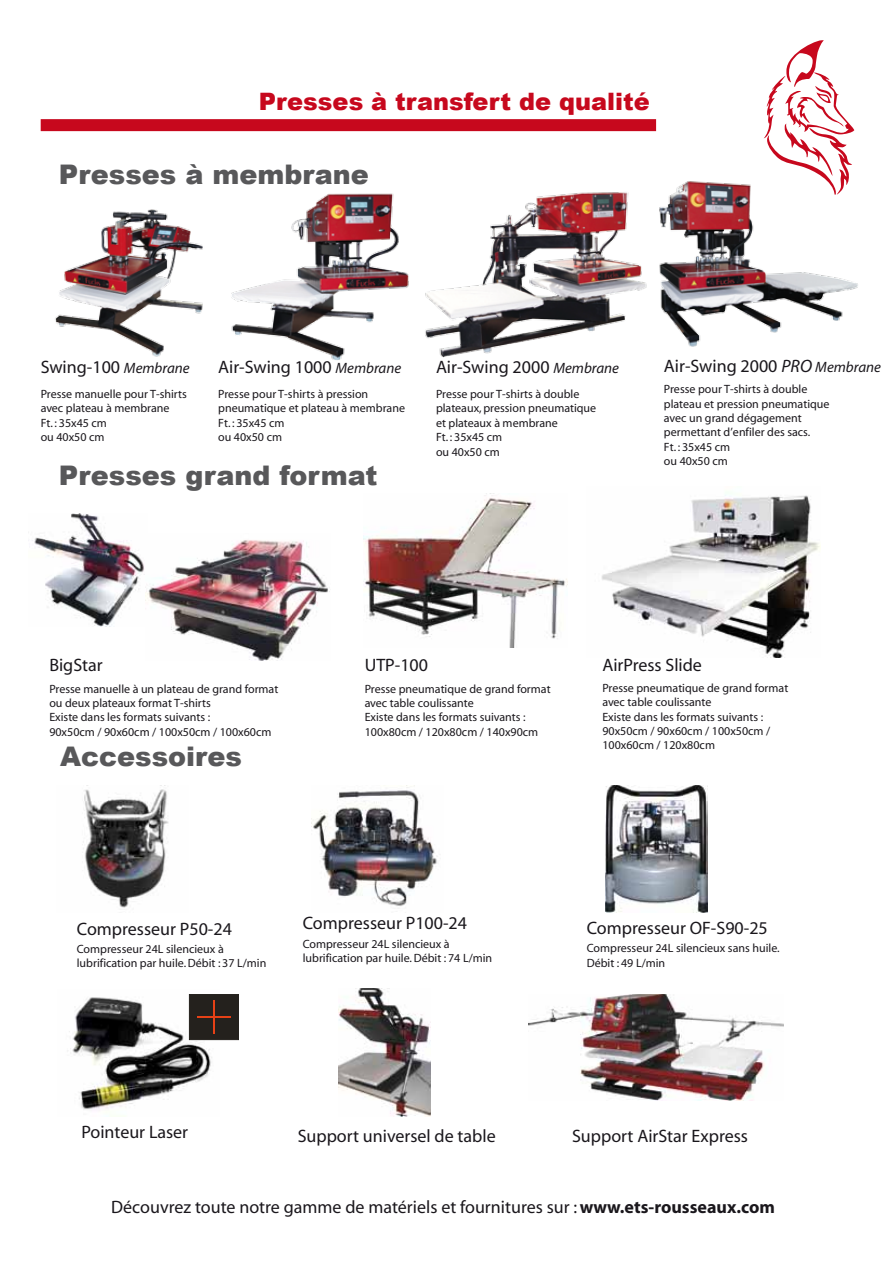
<style>
.page{position:relative;width:893px;height:1263px;background:#fff}
.page>*{position:absolute;margin:0;border:0;box-sizing:border-box;transform-origin:0 0}
.t1{font:900 27px "Arial";color:#58585a}
.t2{font:900 24px "Arial";color:#c7081d}
.t3{font:18px "Myriad";color:#1a171c}
.t4{font:12px/14.4px "Myriad";color:#1a171c}
.s1{font-style:italic;font-size:15px}
.s2{font-style:italic}
.s3{font-weight:700}
</style>
<div class="page">
<img style="left:601px;top:494px;width:220px;height:163px">
<svg style="left:764px;top:40px;width:90px;height:138px"></svg>
<img style="left:32px;top:513px;width:114px;height:113px">
<img style="left:146px;top:540px;width:184px;height:121px">
<img style="left:363px;top:493px;width:204px;height:154px">
<img style="left:83px;top:785px;width:86px;height:123px">
<img style="left:311px;top:785px;width:127px;height:121px">
<img style="left:605px;top:785px;width:102px;height:128px">
<img style="left:67px;top:994px;width:152px;height:116px">
<img style="left:338px;top:989px;width:93px;height:127px">
<div style="left:189px;top:994px;width:49px;height:45px;background:#24211d"></div>
<hr style="left:213px;top:1000px;width:2px;height:34px;background:#e64116">
<hr style="left:197px;top:1016px;width:34px;height:2px;background:#e64116">
<img style="left:528px;top:994px;width:255px;height:107px">
<div style="left:41px;top:119px;width:615px;height:12px;background:#c7081d"></div>
<img style="left:55px;top:209px;width:148px;height:148px">
<img style="left:231px;top:193px;width:178px;height:167px">
<img style="left:425px;top:192px;width:218px;height:165px">
<img style="left:643px;top:178px;width:215px;height:169px">
<h2 class="t2" style="left:259px;top:87px;width:392px">Presses à transfert de qualité</h2>
<h1 class="t1" style="left:59px;top:157px;width:311px">Presses à membrane</h1>
<h3 class="t3" style="left:41px;top:358px;width:150px">Swing-100 <span class="s1">Membrane</span></h3>
<h3 class="t3" style="left:218px;top:358px;width:185px">Air-Swing 1000 <span class="s1">Membrane</span></h3>
<h3 class="t3" style="left:436px;top:358px;width:185px">Air-Swing 2000 <span class="s1">Membrane</span></h3>
<p class="t4" style="left:218px;top:387px;width:188px">Presse pour T-shirts à pression pneumatique et plateau à membrane<br>Ft. : 35x45 cm<br>ou 40x50 cm</p>
<p class="t4" style="left:41px;top:387px;width:148px">Presse manuelle pour T-shirts avec plateau à membrane<br>Ft. : 35x45 cm<br>ou 40x50 cm</p>
<p class="t4" style="left:436px;top:387px;width:162px">Presse pour T-shirts à double plateaux, pression pneumatique et plateaux à membrane<br>Ft. : 35x45 cm<br>ou 40x50 cm</p>
<h1 class="t1" style="left:59px;top:459px;width:320px">Presses grand format</h1>
<h3 class="t3" style="left:664px;top:357px;width:219px">Air-Swing 2000 <span class="s2">PRO</span> <span class="s1">Membrane</span></h3>
<p class="t4" style="left:664px;top:383px;width:167px">Presse pour T-shirts à double plateau et pression pneumatique avec un grand dégagement permettant d’enfiler des sacs.<br>Ft. : 35x45 cm<br>ou 40x50 cm</p>
<h3 class="t3" style="left:49px;top:656px;width:55px">BigStar</h3>
<p class="t4" style="left:49px;top:682px;width:230px">Presse manuelle à un plateau de grand format ou deux plateaux format T-shirts<br>Existe dans les formats suivants :<br>90x50cm / 90x60cm / 100x50cm / 100x60cm</p>
<h1 class="t1" style="left:60px;top:740px;width:183px">Accessoires</h1>
<h3 class="t3" style="left:365px;top:656px;width:65px">UTP-100</h3>
<p class="t4" style="left:365px;top:682px;width:187px">Presse pneumatique de grand format avec table coulissante<br>Existe dans les formats suivants :<br>100x80cm / 120x80cm / 140x90cm</p>
<h3 class="t3" style="left:602px;top:655px;width:101px">AirPress Slide</h3>
<p class="t4" style="left:602px;top:681px;width:187px">Presse pneumatique de grand format avec table coulissante<br>Existe dans les formats suivants :<br>90x50cm / 90x60cm / 100x50cm /<br>100x60cm / 120x80cm</p>
<h3 class="t3" style="left:77px;top:919px;width:157px">Compresseur P50-24</h3>
<p class="t4" style="left:77px;top:942px;width:191px">Compresseur 24L silencieux à lubrification par huile. Débit : 37 L/min</p>
<h3 class="t3" style="left:303px;top:914px;width:166px">Compresseur P100-24</h3>
<p class="t4" style="left:303px;top:937px;width:191px">Compresseur 24L silencieux à lubrification par huile. Débit : 74 L/min</p>
<h3 class="t3" style="left:587px;top:919px;width:183px">Compresseur OF-S90-25</h3>
<p class="t4" style="left:587px;top:942px;width:194px">Compresseur 24L silencieux sans huile.<br>Débit : 49 L/min</p>
<h3 class="t3" style="left:81px;top:1123px;width:108px">Pointeur Laser</h3>
<h3 class="t3" style="left:298px;top:1127px;width:200px">Support universel de table</h3>
<h3 class="t3" style="left:572px;top:1127px;width:177px">Support AirStar Express</h3>
<h3 class="t3" style="left:111px;top:1198px;width:665px">Découvrez toute notre gamme de matériels et fournitures sur : <span class="s3">www.ets-rousseaux.com</span></h3>
</div>
